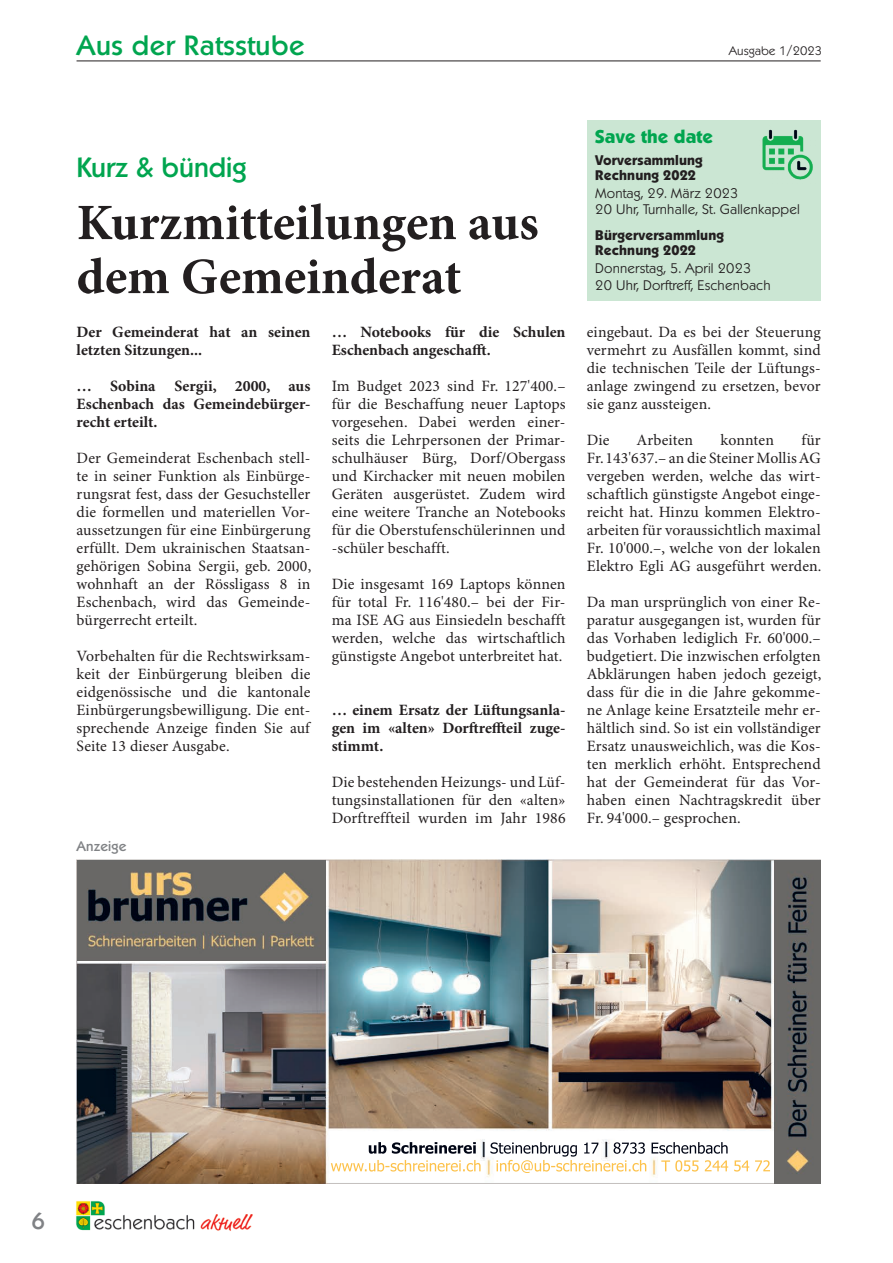
<style>
.page{position:relative;width:893px;height:1263px;background:#fff}
.page>*{position:absolute;margin:0;border:0;box-sizing:border-box;transform-origin:0 0}
.t1{font:700 51px/54px "Minion Pro";color:#231f20}
.t2{font:500 27px "Koblenz TS";letter-spacing:.02em;color:#00a54f}
.t3{font:500 27px "Koblenz TS";color:#00a54f}
.t4{font:500 22.5px "Koblenz TS";color:#808285}
.t5{font:700 18px "Koblenz TS";letter-spacing:.01em;color:#00a54f}
.t6{font:15.75px/18px "Minion Pro";letter-spacing:.01em;color:#231f20;text-align:justify}
.t7{font:700 15.75px/18px "Minion Pro";color:#231f20}
.t8{font:300 13.5px/16.5px "Koblenz TS";letter-spacing:.01em;color:#231f20}
.t9{font:700 13.5px/15px "Koblenz TS";letter-spacing:.01em;color:#231f20}
.t10{font:500 13.5px "Koblenz TS";letter-spacing:.01em;color:#808285}
.t11{font:300 12px "Koblenz TS";color:#231f20}
</style>
<div class="page">
<hr style="left:77px;top:61px;width:744px;height:1px;background:#231f20">
<img style="left:76px;top:1201px;width:177px;height:30px">
<img style="left:77px;top:860px;width:697px;height:323px">
<img style="left:77px;top:860px;width:249px;height:100px">
<img style="left:774px;top:860px;width:47px;height:323px">
<div style="left:587px;top:121px;width:234px;height:180px;background:#cbe6d3"></div>
<img style="left:762px;top:129px;width:51px;height:51px">
<h2 class="t2" style="left:77px;top:29px;width:230px">Aus der Ratsstube</h2>
<p class="t11" style="left:729px;top:43px;width:95px">Ausgabe 1/2023</p>
<h2 class="t3" style="left:77px;top:151px;width:171px">Kurz &amp; bündig</h2>
<h1 class="t1" style="left:77px;top:198px;width:463px">Kurzmitteilungen aus dem Gemeinderat</h1>
<p class="t7" style="left:77px;top:324px;width:235px">Der Gemeinderat hat an seinen letzten Sitzungen...</p>
<p class="t7" style="left:77px;top:378px;width:235px;text-align:justify">… Sobina Sergii, 2000, aus Eschenbach das Gemeindebürger&shy;recht erteilt.</p>
<p class="t6" style="left:77px;top:450px;width:236px">Der Gemeinderat Eschenbach stell&shy;te in seiner Funktion als Einbürge&shy;rungsrat fest, dass der Gesuchsteller die formellen und materiellen Vor&shy;aussetzungen für eine Einbürgerung erfüllt. Dem ukrainischen Staatsan&shy;gehörigen Sobina Sergii, geb. 2000, wohnhaft an der Rössligass 8 in Eschenbach, wird das Gemeinde&shy;bürgerrecht erteilt.</p>
<p class="t6" style="left:77px;top:648px;width:235px">Vorbehalten für die Rechtswirksam&shy;keit der Einbürgerung bleiben die eidgenössische und die kantonale Einbürgerungsbewilligung. Die ent&shy;sprechende Anzeige finden Sie auf Seite 13 dieser Ausgabe.</p>
<p class="t7" style="left:332px;top:324px;width:235px">… Notebooks für die Schulen<br>Eschenbach angeschafft.</p>
<p class="t6" style="left:332px;top:378px;width:235px">Im Budget 2023 sind Fr. 127'400.– für die Beschaffung neuer Laptops vorgesehen. Dabei werden einer&shy;seits die Lehrpersonen der Primar&shy;schulhäuser Bürg, Dorf/Obergass und Kirchacker mit neuen mobilen Geräten ausgerüstet. Zudem wird eine weitere Tranche an Notebooks für die Oberstufenschülerinnen und -schüler beschafft.</p>
<p class="t6" style="left:332px;top:576px;width:235px">Die insgesamt 169 Laptops können für total Fr. 116'480.– bei der Fir&shy;ma ISE AG aus Einsiedeln beschafft werden, welche das wirtschaftlich günstigste Angebot unterbreitet hat.</p>
<p class="t7" style="left:332px;top:702px;width:235px;text-align:justify">… einem Ersatz der Lüftungsanla&shy;gen im «alten» Dorftreffteil zuge&shy;stimmt.</p>
<p class="t6" style="left:332px;top:774px;width:235px">Die bestehenden Heizungs- und Lüf&shy;tungsinstallationen für den «alten» Dorftreffteil wurden im Jahr 1986</p>
<p class="t10" style="left:77px;top:838px;width:51px">Anzeige</p>
<p class="t5" style="left:595px;top:125px;width:119px">Save the date</p>
<p class="t9" style="left:595px;top:152px;width:109px">Vorversammlung<br>Rechnung 2022</p>
<p class="t8" style="left:595px;top:185px;width:206px">Montag, 29. März 2023<br>20 Uhr, Turnhalle, St. Gallenkappel</p>
<p class="t9" style="left:595px;top:228px;width:130px">Bürgerversammlung<br>Rechnung 2022</p>
<p class="t8" style="left:595px;top:260px;width:177px">Donnerstag, 5. April 2023<br>20 Uhr, Dorftreff, Eschenbach</p>
<p class="t6" style="left:587px;top:324px;width:235px">eingebaut. Da es bei der Steuerung vermehrt zu Ausfällen kommt, sind die technischen Teile der Lüftungs&shy;anlage zwingend zu ersetzen, bevor sie ganz aussteigen.</p>
<p class="t6" style="left:587px;top:432px;width:24px">Die</p>
<p class="t6" style="left:636px;top:432px;width:58px">Arbeiten</p>
<p class="t6" style="left:721px;top:432px;width:55px">konnten</p>
<p class="t6" style="left:587px;top:432px;width:236px;text-indent:215px">für Fr. 143'637.– an die Steiner Mollis AG vergeben werden, welche das wirt&shy;schaftlich günstigste Angebot einge&shy;reicht hat. Hinzu kommen Elektro&shy;arbeiten für voraussichtlich maximal Fr. 10'000.–, welche von der lokalen Elektro Egli AG ausgeführt werden.</p>
<p class="t6" style="left:587px;top:594px;width:236px">Da man ursprünglich von einer Re&shy;paratur ausgegangen ist, wurden für das Vorhaben lediglich Fr. 60'000.– budgetiert. Die inzwischen erfolgten Abklärungen haben jedoch gezeigt, dass für die in die Jahre gekomme&shy;ne Anlage keine Ersatzteile mehr er&shy;hältlich sind. So ist ein vollständiger Ersatz unausweichlich, was die Kos&shy;ten merklich erhöht. Entsprechend hat der Gemeinderat für das Vor&shy;haben einen Nachtragskredit über Fr. 94'000.– gesprochen.</p>
<h3 class="t4" style="left:31px;top:1207px;width:15px">6</h3>
</div>
